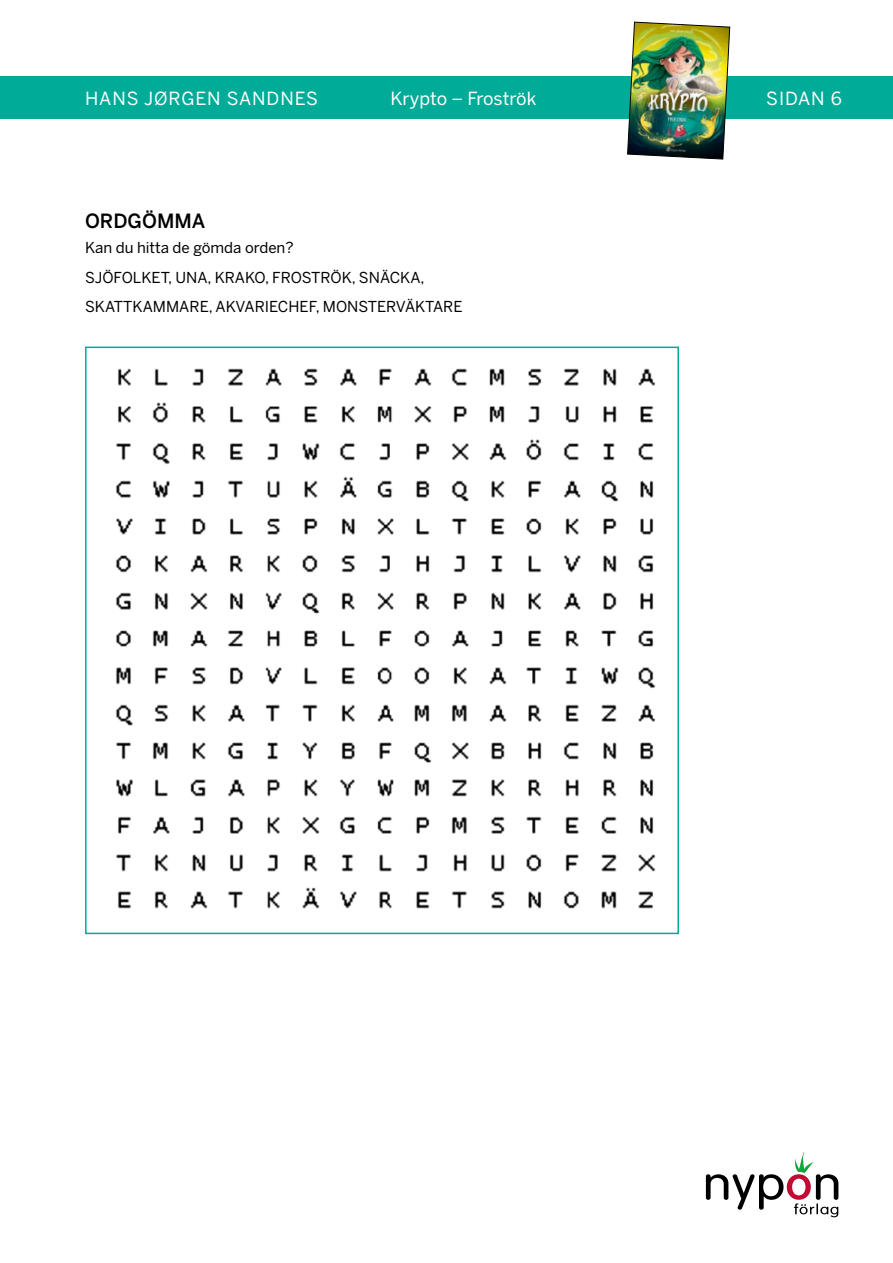
<style>
.page{position:relative;width:893px;height:1263px;background:#fff}
.page>*{position:absolute;margin:0;border:0;box-sizing:border-box;transform-origin:0 0}
.t1{font:500 19.5px "Benton Sans";color:#000}
.t2{font:18px "Benton Sans";letter-spacing:.035em;color:#fff}
.t3{font:18px "Benton Sans";letter-spacing:-.005em;color:#fff}
.t4{font:15px/29.5px "Benton Sans";color:#000}
</style>
<div class="page">
<svg style="left:706px;top:1152px;width:132px;height:65px"></svg>
<div style="left:0;top:77px;width:893px;height:42px;background:#00ac98"></div>
<img style="left:627px;top:21px;width:103px;height:139px">
<img style="left:116px;top:368px;width:540px;height:541px">
<div style="left:85px;top:347px;width:594px;height:587px;border:2px solid #00ac98"></div>
<p class="t2" style="left:85px;top:87px;width:235px">HANS JØRGEN SANDNES</p>
<p class="t3" style="left:390px;top:87px;width:148px">Krypto – Froströk</p>
<p class="t2" style="left:766px;top:87px;width:77px">SIDAN 6</p>
<h1 class="t1" style="left:85px;top:209px;width:122px">ORDGÖMMA</h1>
<p class="t4" style="left:85px;top:233px;width:379px">Kan du hitta de gömda orden?<br>SJÖFOLKET, UNA, KRAKO, FROSTRÖK, SNÄCKA,<br>SKATTKAMMARE, AKVARIECHEF, MONSTERVÄKTARE</p>
</div>
